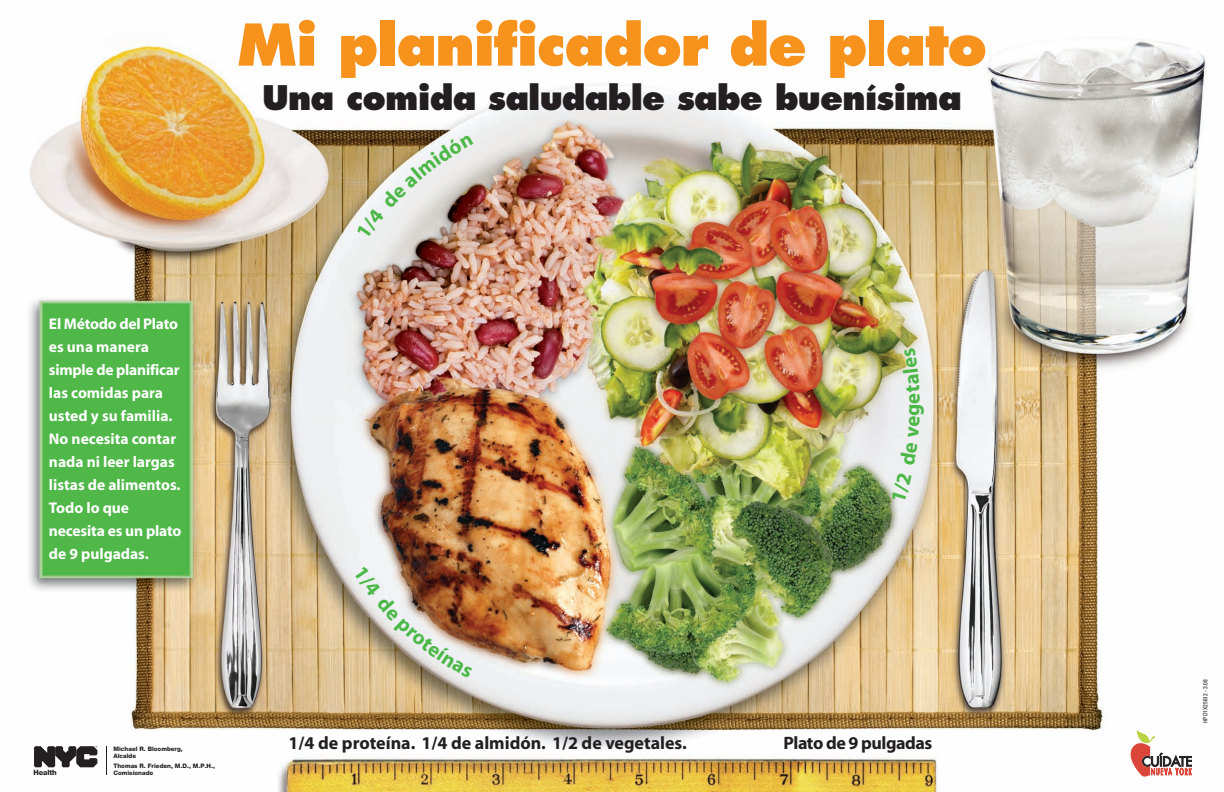
<style>
.page{position:relative;width:1224px;height:792px;background:#fff}
.page>*{position:absolute;margin:0;border:0;box-sizing:border-box;transform-origin:0 0}
.t1{font:800 56px "Futura";letter-spacing:-.025em;color:#f7931d}
.t2{font:800 33px "Futura";letter-spacing:-.025em;color:#231f20}
.t3{font:700 18px "Myriad";color:#231f20}
.t4{font:700 18px "Myriad";letter-spacing:-.025em;color:#231f20}
.t5{font:700 15.5px/23px "Myriad";color:#fff}
.t6{font:800 7.3px "Helvetica Neue";letter-spacing:-.02em;color:#231f20}
.t7{font:800 6.1px/6.7px "Helvetica Neue";color:#231f20}
.t8{font:condensed 6px "Univers";color:#231f20}
</style>
<div class="page">
<img style="left:29px;top:39px;width:1178px;height:753px">
<svg style="left:106px;top:746px;width:1px;height:29px"></svg>
<svg style="left:34px;top:746px;width:63px;height:21px"></svg>
<svg style="left:1131px;top:730px;width:61px;height:47px"></svg>
<svg style="left:891px;top:473px;width:21px;height:30px"></svg>
<svg style="left:899px;top:348px;width:25px;height:117px"></svg>
<img style="left:354px;top:566px;width:119px;height:112px">
<svg style="left:356px;top:135px;width:117px;height:104px"></svg>
<h1 class="t1" style="left:237px;top:20px;width:752px">Mi planificador de plato</h1>
<h2 class="t2" style="left:262px;top:83px;width:701px">Una comida saludable sabe buenísima</h2>
<p class="t5" style="left:49px;top:314px;width:134px">El Método del Plato es una manera simple de planificar las comidas para usted y su familia.<br>No necesita contar nada ni leer largas listas de alimentos.<br>Todo lo que necesita es un plato de 9 pulgadas.</p>
<p class="t7" style="left:114px;top:746px;width:71px">Michael R. Bloomberg,<br>Alcalde</p>
<p class="t7" style="left:114px;top:763px;width:103px">Thomas R. Frieden, M.D., M.P.H.,</p>
<p class="t6" style="left:34px;top:770px;width:25px">Health</p>
<p class="t7" style="left:114px;top:770px;width:41px">Comisionado</p>
<p class="t3" style="left:289px;top:736px;width:400px">1/4 de proteína. 1/4 de almidón. 1/2 de vegetales.</p>
<p class="t4" style="left:784px;top:736px;width:150px">Plato de 9 pulgadas</p>
<p class="t8" style="left:1203px;top:723px;width:45px;rotate:-90deg">HPD1X25612 - 3.08</p>
</div>
